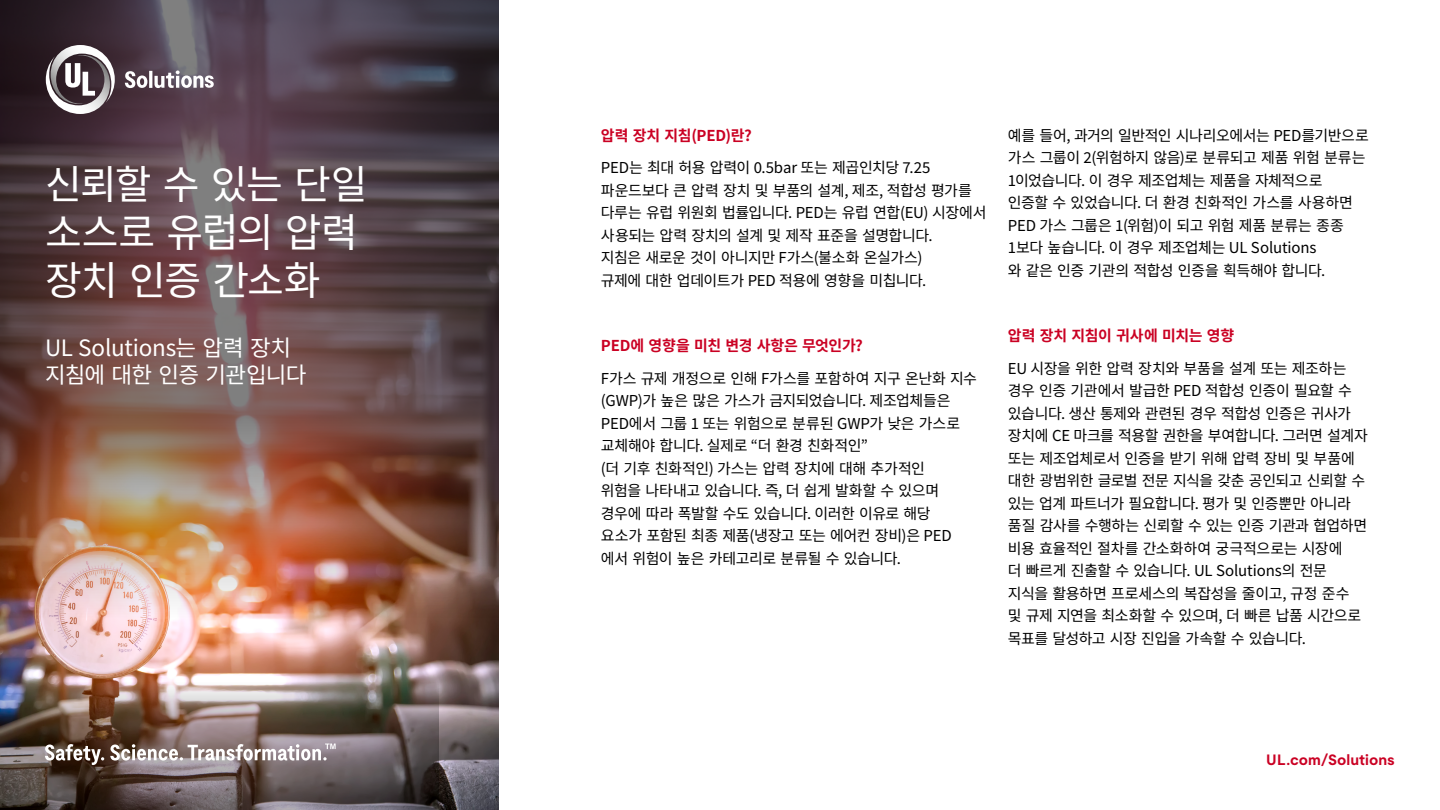
<style>
.page{position:relative;width:1440px;height:810px;background:#fff}
.page>*{position:absolute;margin:0;border:0;box-sizing:border-box;transform-origin:0 0}
.t1{font:40px/48px "Noto Sans CJ Kkr";letter-spacing:-.035em;color:#fff}
.t2{font:22.5px/27px "Noto Sans CJ Kkr";letter-spacing:-.015em;color:#fff}
.t3{font:15px/22.5px "Noto Sans CJ Kkr";letter-spacing:-.025em;color:#000}
.t4{font:700 15px "Noto Sans CJ Kkr";letter-spacing:-.015em;color:#ca0123}
.t5{font:700 15px "UL Moderat";letter-spacing:.005em;color:#ca0123}
</style>
<div class="page">
<img style="left:0;top:0;width:499px;height:810px">
<img style="left:0;top:641px;width:439px;height:169px">
<svg style="left:45px;top:744px;width:291px;height:21px"></svg>
<svg style="left:46px;top:45px;width:168px;height:69px;background:#71646c"></svg>
<h1 class="t1" style="left:45px;top:162px;width:324px">신뢰할 수 있는 단일 소스로 유럽의 압력 장치 인증 간소화</h1>
<h2 class="t2" style="left:45px;top:335px;width:263px">UL Solutions는 압력 장치 지침에 대한 인증 기관입니다</h2>
<p class="t4" style="left:601px;top:127px;width:153px">압력 장치 지침(PED)란?</p>
<p class="t3" style="left:601px;top:157px;width:387px">PED는 최대 허용 압력이 0.5bar 또는 제곱인치당 7.25 파운드보다 큰 압력 장치 및 부품의 설계, 제조, 적합성 평가를 다루는 유럽 위원회 법률입니다. PED는 유럽 연합(EU) 시장에서 사용되는 압력 장치의 설계 및 제작 표준을 설명합니다.<br>지침은 새로운 것이 아니지만 F가스(불소화 온실가스)<br>규제에 대한 업데이트가 PED 적용에 영향을 미칩니다.</p>
<p class="t4" style="left:601px;top:337px;width:263px">PED에 영향을 미친 변경 사항은 무엇인가?</p>
<p class="t3" style="left:601px;top:367px;width:378px">F가스 규제 개정으로 인해 F가스를 포함하여 지구 온난화 지수 (GWP)가 높은 많은 가스가 금지되었습니다. 제조업체들은<br>PED에서 그룹 1 또는 위험으로 분류된 GWP가 낮은 가스로 교체해야 합니다. 실제로 “더 환경 친화적인”<br>(더 기후 친화적인) 가스는 압력 장치에 대해 추가적인<br>위험을 나타내고 있습니다. 즉, 더 쉽게 발화할 수 있으며 경우에 따라 폭발할 수도 있습니다. 이러한 이유로 해당<br>요소가 포함된 최종 제품(냉장고 또는 에어컨 장비)은 PED 에서 위험이 높은 카테고리로 분류될 수 있습니다.</p>
<p class="t3" style="left:1008px;top:124px;width:362px">예를 들어, 과거의 일반적인 시나리오에서는 PED를기반으로 가스 그룹이 2(위험하지 않음)로 분류되고 제품 위험 분류는<br>1이었습니다. 이 경우 제조업체는 제품을 자체적으로<br>인증할 수 있었습니다. 더 환경 친화적인 가스를 사용하면<br>PED 가스 그룹은 1(위험)이 되고 위험 제품 분류는 종종<br>1보다 높습니다. 이 경우 제조업체는 UL Solutions<br>와 같은 인증 기관의 적합성 인증을 획득해야 합니다.</p>
<p class="t4" style="left:1008px;top:327px;width:228px">압력 장치 지침이 귀사에 미치는 영향</p>
<p class="t3" style="left:1008px;top:357px;width:361px">EU 시장을 위한 압력 장치와 부품을 설계 또는 제조하는 경우 인증 기관에서 발급한 PED 적합성 인증이 필요할 수 있습니다. 생산 통제와 관련된 경우 적합성 인증은 귀사가 장치에 CE 마크를 적용할 권한을 부여합니다. 그러면 설계자 또는 제조업체로서 인증을 받기 위해 압력 장비 및 부품에 대한 광범위한 글로벌 전문 지식을 갖춘 공인되고 신뢰할 수 있는 업계 파트너가 필요합니다. 평가 및 인증뿐만 아니라 품질 감사를 수행하는 신뢰할 수 있는 인증 기관과 협업하면 비용 효율적인 절차를 간소화하여 궁극적으로는 시장에<br>더 빠르게 진출할 수 있습니다. UL Solutions의 전문 지식을 활용하면 프로세스의 복잡성을 줄이고, 규정 준수<br>및 규제 지연을 최소화할 수 있으며, 더 빠른 납품 시간으로 목표를 달성하고 시장 진입을 가속할 수 있습니다.</p>
<p class="t5" style="left:1266px;top:748px;width:130px">UL.com/Solutions</p>
</div>
